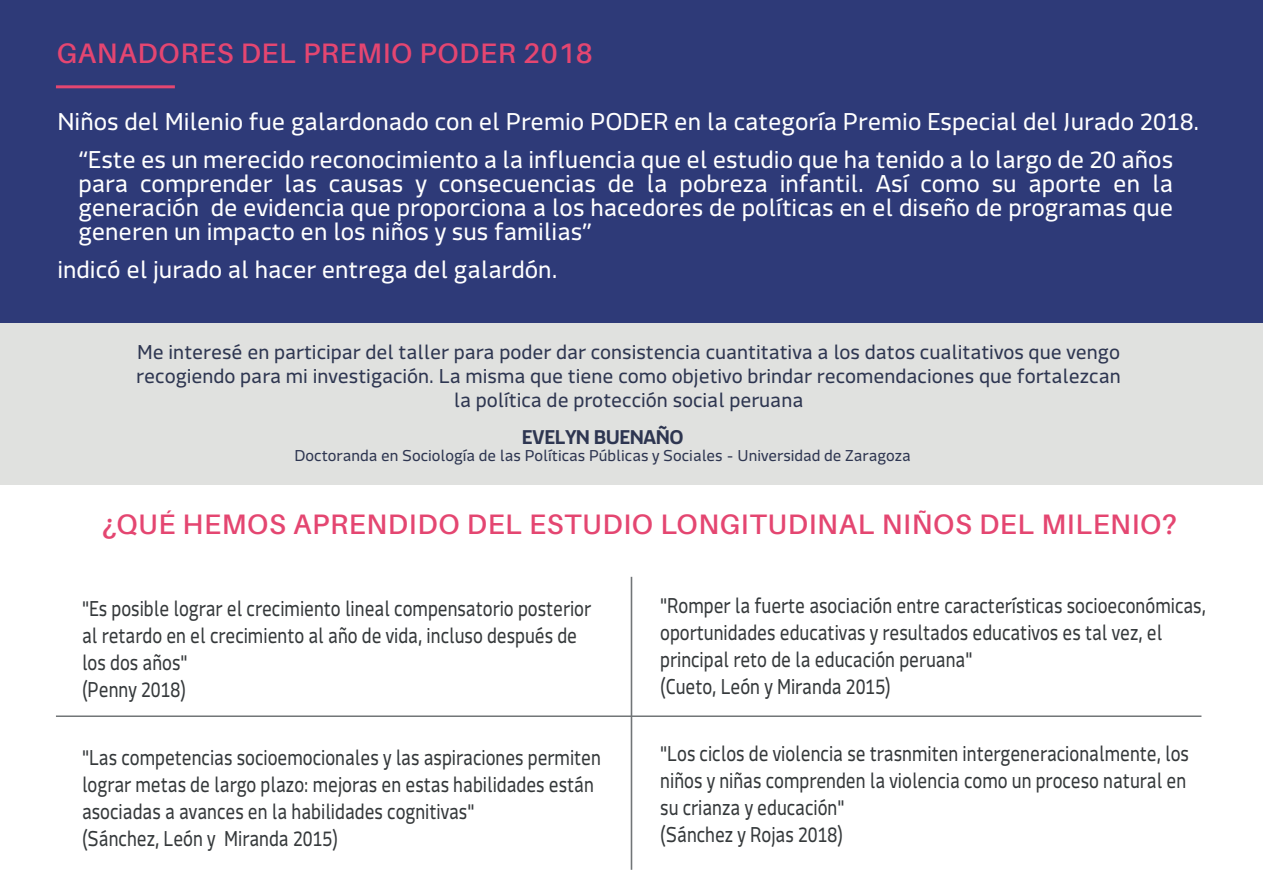
<style>
.page{position:relative;width:1263px;height:893px;background:#fff}
.page>*{position:absolute;margin:0;border:0;box-sizing:border-box;transform-origin:0 0}
.t1{font:600 28.2px "Aileron";letter-spacing:.025em;color:#e44671}
.t2{font:25.5px/24px "Macho Modular";color:#fff;text-align:center}
.t3{font:22.5px/27px "Macho Modular";color:#35393b;scale:.83 1}
.t4{font:21px/24px "Macho Modular";color:#2e3651;text-align:center}
.t5{font:700 21px "Macho Modular";letter-spacing:-.025em;color:#2e3651}
.t6{font:16.5px "Macho Modular";color:#2e3651}
</style>
<div class="page">
<div style="left:0;top:275px;width:1263px;height:210px;background:#e0e1df"></div>
<div style="left:0;top:0;width:1263px;height:322px;background:#2e3a78"></div>
<hr style="left:56px;top:85px;width:119px;height:3px;background:#e44671">
<hr style="left:631px;top:577px;width:1px;height:293px;background:#717577">
<hr style="left:56px;top:715px;width:1145px;height:2px;background:#717577">
<p class="t1" style="left:57px;top:37px;width:538px">GANADORES DEL PREMIO PODER 2018</p>
<p class="t2" style="left:57px;top:102px;width:1143px;line-height:38.1px">Niños del Milenio fue galardonado con el Premio PODER en la categoría Premio Especial del Jurado 2018. “Este es un merecido reconocimiento a la influencia que el estudio que ha tenido a lo largo de 20 años</p>
<p class="t2" style="left:78px;top:171px;width:1096px;text-align:justify">para comprender las causas y consecuencias de la pobreza infantil. Así como su aporte en la generación de evidencia que proporciona a los hacedores de políticas en el diseño de programas que generen un impacto en los niños y sus familias”</p>
<p class="t2" style="left:57px;top:257px;width:501px">indicó el jurado al hacer entrega del galardón.</p>
<p class="t4" style="left:136px;top:340px;width:986px">Me interesé en participar del taller para poder dar consistencia cuantitativa a los datos cualitativos que vengo recogiendo para mi investigación. La misma que tiene como objetivo brindar recomendaciones que fortalezcan la política de protección social peruana</p>
<p class="t5" style="left:522px;top:424px;width:163px">EVELYN BUENAÑO</p>
<p class="t6" style="left:294px;top:445px;width:618px">Doctoranda en Sociología de las Políticas Públicas y Sociales - Universidad de Zaragoza</p>
<p class="t1" style="left:101px;top:509px;width:1077px">¿QUÉ HEMOS APRENDIDO DEL ESTUDIO LONGITUDINAL NIÑOS DEL MILENIO?</p>
<p class="t3" style="left:82px;top:594px;width:615px">"Es posible lograr el crecimiento lineal compensatorio posterior al retardo en el crecimiento al año de vida, incluso después de los dos años"<br>(Penny 2018)</p>
<p class="t3" style="left:660px;top:592px;width:659px">"Romper la fuerte asociación entre características socioeconómicas, oportunidades educativas y resultados educativos es tal vez, el principal reto de la educación peruana"<br>(Cueto, León y Miranda 2015)</p>
<p class="t3" style="left:82px;top:744px;width:627px">"Las competencias socioemocionales y las aspiraciones permiten lograr metas de largo plazo: mejoras en estas habilidades están asociadas a avances en la habilidades cognitivas"<br>(Sánchez, León y Miranda 2015)</p>
<p class="t3" style="left:660px;top:740px;width:639px">"Los ciclos de violencia se trasnmiten intergeneracionalmente, los niños y niñas comprenden la violencia como un proceso natural en su crianza y educación"<br>(Sánchez y Rojas 2018)</p>
</div>
